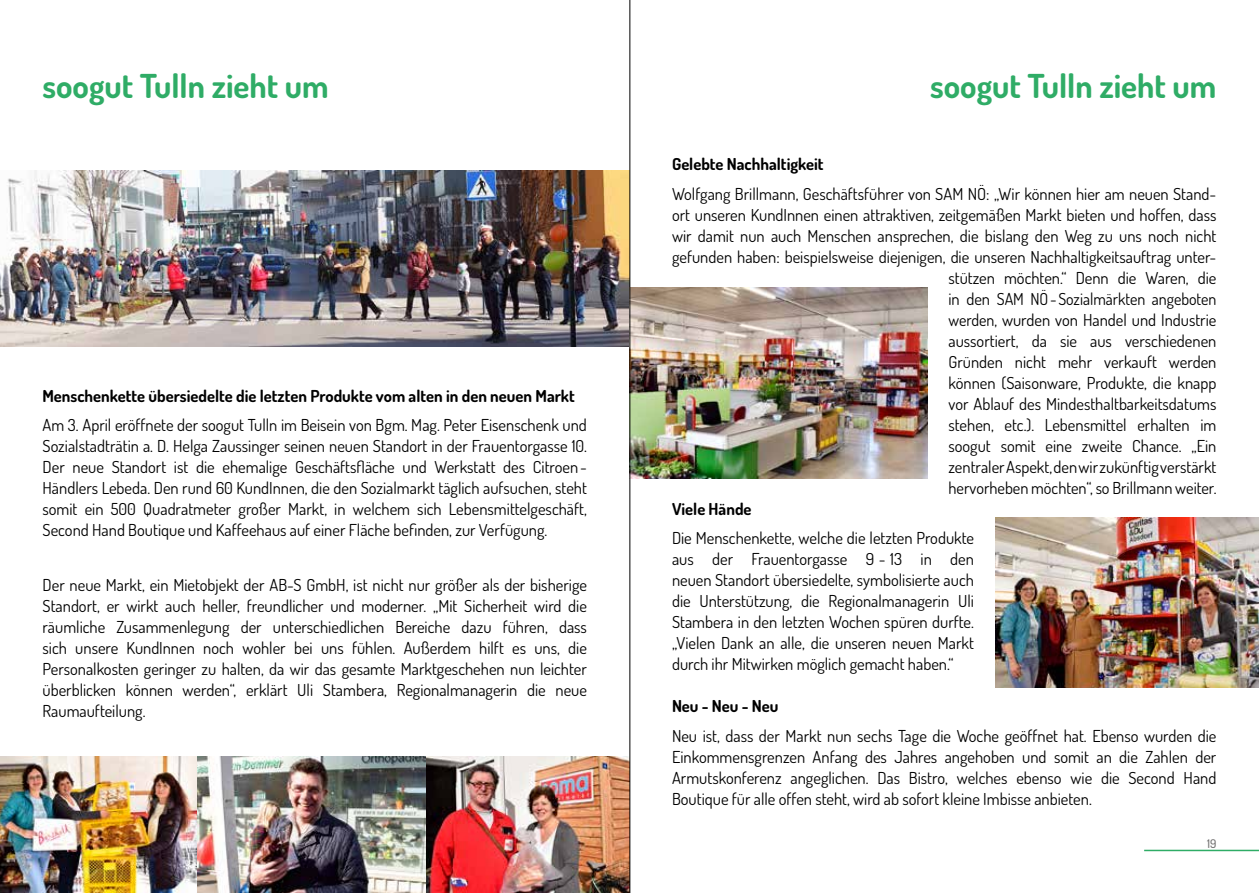
<style>
.page{position:relative;width:1259px;height:893px;background:#fff}
.page>*{position:absolute;margin:0;border:0;box-sizing:border-box;transform-origin:0 0}
.t1{font:700 33px "Dosis";color:#2fac66}
.t2{font:16.5px/21px "Dosis";color:#000;text-align:justify}
.t3{font:700 16.5px "Dosis";color:#000}
.t4{font:500 12px "Dosis";color:#706f6f}
</style>
<div class="page">
<hr style="left:1144px;top:850px;width:115px;height:1px;background:#2fac66">
<img style="left:425px;top:757px;width:204px;height:136px">
<img style="left:0;top:757px;width:197px;height:136px">
<img style="left:197px;top:757px;width:228px;height:136px">
<img style="left:0;top:170px;width:629px;height:176px">
<img style="left:995px;top:518px;width:264px;height:170px">
<img style="left:630px;top:287px;width:297px;height:191px">
<hr style="left:629px;top:0;width:1px;height:893px;background:#000">
<h1 class="t1" style="left:43px;top:64px;width:288px">soogut Tulln zieht um</h1>
<p class="t3" style="left:43px;top:385px;width:534px">Menschenkette übersiedelte die letzten Produkte vom alten in den neuen Markt</p>
<p class="t2" style="left:43px;top:414px;width:546px">Am 3. April eröffnete der soogut Tulln im Beisein von Bgm. Mag. Peter Eisenschenk und Sozialstadträtin a. D. Helga Zaussinger seinen neuen Standort in der Frauentorgasse 10.<br>Der neue Standort ist die ehemalige Geschäftsfläche und Werkstatt des Citroen-Händlers Lebeda. Den rund 60 KundInnen, die den Sozialmarkt täglich aufsuchen, steht somit ein 500 Quadratmeter großer Markt, in welchem sich Lebensmittelgeschäft, Second Hand Boutique und Kaffeehaus auf einer Fläche befinden, zur Verfügung.</p>
<p class="t2" style="left:43px;top:574px;width:546px">Der neue Markt, ein Mietobjekt der AB-S GmbH, ist nicht nur größer als der bisherige Standort, er wirkt auch heller, freundlicher und moderner. „Mit Sicherheit wird die räumliche Zusammenlegung der unterschiedlichen Bereiche dazu führen, dass sich unsere KundInnen noch wohler bei uns fühlen. Außerdem hilft es uns, die Personalkosten geringer zu halten, da wir das gesamte Marktgeschehen nun leichter überblicken können werden“, erklärt Uli Stambera, Regionalmanagerin die neue Raumaufteilung.</p>
<h1 class="t1" style="left:930px;top:64px;width:288px">soogut Tulln zieht um</h1>
<p class="t3" style="left:672px;top:153px;width:153px">Gelebte Nachhaltigkeit</p>
<p class="t2" style="left:672px;top:183px;width:546px;text-align:right">Wolfgang Brillmann, Geschäftsführer von SAM NÖ: „Wir können hier am neuen Stand&shy;ort unseren KundInnen einen attraktiven, zeitgemäßen Markt bieten und hoffen, dass wir damit nun auch Menschen ansprechen, die bislang den Weg zu uns noch nicht gefunden haben: beispielsweise diejenigen, die unseren Nachhaltigkeitsauftrag unter&shy;stützen möchten.“ Denn die Waren, die<br>in den SAM NÖ-Sozialmärkten angeboten<br>werden, wurden von Handel und Industrie<br>aussortiert, da sie aus verschiedenen<br>Gründen nicht mehr verkauft werden<br>können (Saisonware, Produkte, die knapp<br>vor Ablauf des Mindesthaltbarkeitsdatums<br>stehen, etc.). Lebensmittel erhalten im<br>soogut somit eine zweite Chance. „Ein<br>zentraler Aspekt, den wir zukünftig verstärkt<br>hervorheben möchten“, so Brillmann weiter.</p>
<p class="t3" style="left:672px;top:498px;width:81px">Viele Hände</p>
<p class="t2" style="left:672px;top:527px;width:303px">Die Menschenkette, welche die letzten Produkte aus der Frauentorgasse 9 - 13 in den neuen Standort übersiedelte, symbolisierte auch die Unterstützung, die Regionalmanagerin Uli Stambera in den letzten Wochen spüren durfte. „Vielen Dank an alle, die unseren neuen Markt durch ihr Mitwirken möglich gemacht haben.“</p>
<p class="t3" style="left:672px;top:696px;width:108px">Neu - Neu - Neu</p>
<p class="t2" style="left:672px;top:725px;width:546px">Neu ist, dass der Markt nun sechs Tage die Woche geöffnet hat. Ebenso wurden die Einkommensgrenzen Anfang des Jahres angehoben und somit an die Zahlen der Armutskonferenz angeglichen. Das Bistro, welches ebenso wie die Second Hand Boutique für alle offen steht, wird ab sofort kleine Imbisse anbieten.</p>
<p class="t4" style="left:1207px;top:836px;width:11px">19</p>
</div>
